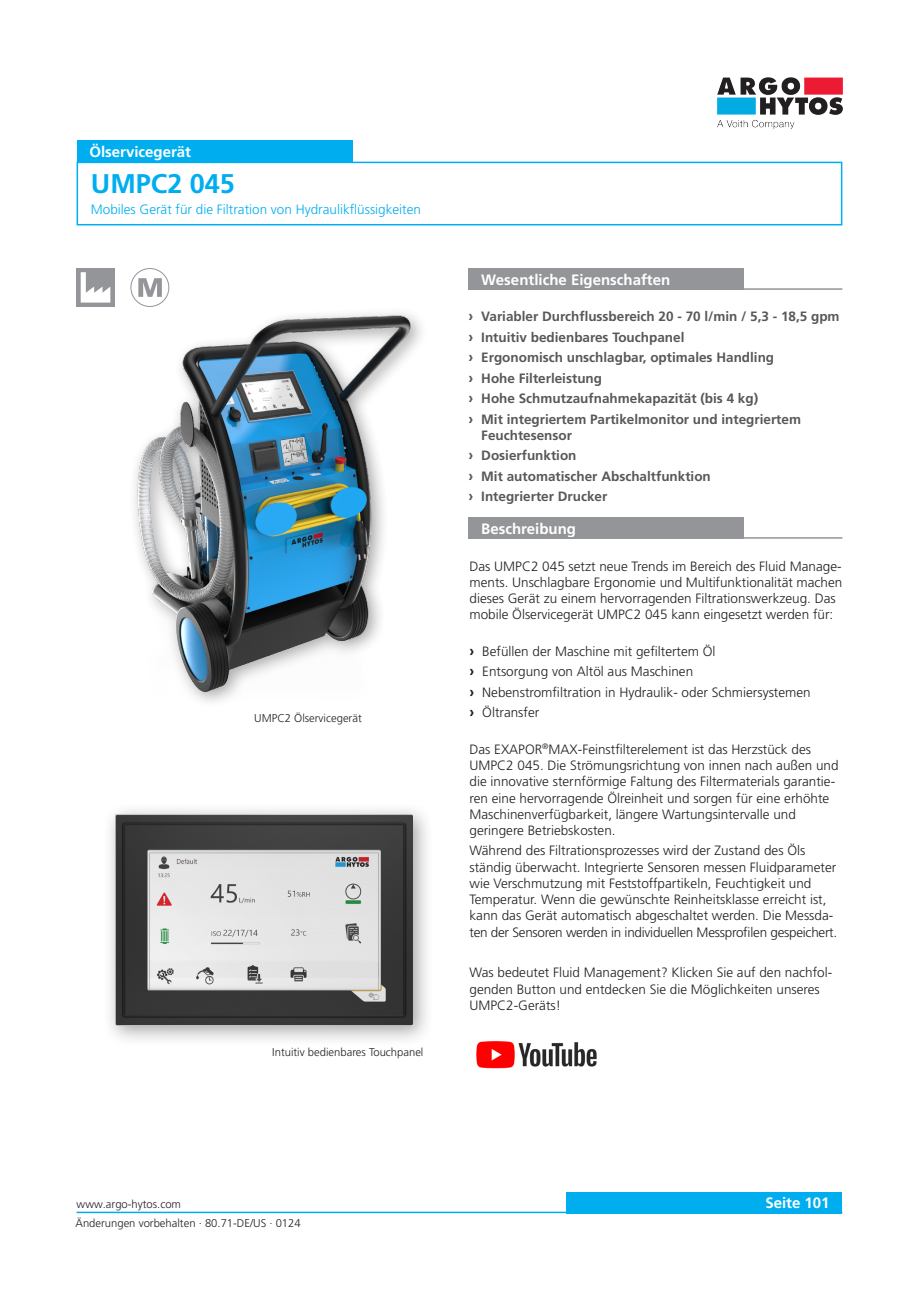
<style>
.page{position:relative;width:919px;height:1289px;background:#fff}
.page>*{position:absolute;margin:0;border:0;box-sizing:border-box;transform-origin:0 0}
.t1{font:700 27px "Frutiger LT Pro";color:#00aeef}
.t2{font:700 15px "Frutiger LT Pro";color:#fff}
.t3{font:300 13.5px/16.2px "Frutiger LT Pro";color:#231f20}
.t4{font:700 13.5px/20.4px "Frutiger LT Pro";color:#57585a}
.t5{font:300 13.5px "Frutiger LT Pro";color:#00aeef}
.t6{font:300 11.25px "Frutiger LT Pro";color:#231f20}
.s1{font-size:15px}
.s2{font-weight:700;font-size:15px}
</style>
<div class="page">
<div style="left:566px;top:1191px;width:276px;height:22px;background:#00aeef"></div>
<hr style="left:77px;top:1211px;width:765px;height:2px;background:#00aeef">
<img style="left:717px;top:77px;width:126px;height:52px">
<div style="left:77px;top:162px;width:765px;height:63px;border:2px solid #00aeef"></div>
<div style="left:77px;top:140px;width:275px;height:22px;background:#00aeef"></div>
<svg style="left:77px;top:268px;width:38px;height:38px"></svg>
<svg style="left:81px;top:272px;width:29px;height:30px"></svg>
<div style="left:130px;top:268px;width:39px;height:39px;border:1px solid #939598;border-radius:50%"></div>
<svg style="left:138px;top:278px;width:24px;height:19px"></svg>
<div style="left:468px;top:517px;width:276px;height:21px;background:#939598"></div>
<hr style="left:468px;top:537px;width:374px;height:1px;background:#939598">
<div style="left:103px;top:802px;width:331px;height:245px;background:#231f20;opacity:.4"></div>
<img style="left:115px;top:814px;width:297px;height:211px">
<div style="left:468px;top:268px;width:276px;height:22px;background:#939598"></div>
<hr style="left:468px;top:288px;width:374px;height:2px;background:#939598">
<img style="left:476px;top:1041px;width:121px;height:28px">
<div style="left:128px;top:306px;width:300px;height:403px;background:#fff"></div>
<img style="left:134px;top:312px;width:287px;height:386px">
<p class="t2" style="left:89px;top:143px;width:103px">Ölservicegerät</p>
<h1 class="t1" style="left:91px;top:168px;width:146px">UMPC2 045</h1>
<p class="t5" style="left:91px;top:201px;width:332px">Mobiles Gerät für die Filtration von Hydraulikflüssigkeiten</p>
<p class="t6" style="left:254px;top:712px;width:109px">UMPC2 Ölservicegerät</p>
<p class="t6" style="left:272px;top:1045px;width:153px">Intuitiv bedienbares Touchpanel</p>
<p class="t2" style="left:481px;top:271px;width:190px">Wesentliche Eigenschaften</p>
<p class="t4" style="left:468px;top:306px;width:372px"><span class="s1">›</span> Variabler Durchflussbereich 20 - 70 l/min / 5,3 - 18,5 gpm <span class="s1">›</span> Intuitiv bedienbares Touchpanel<br><span class="s1">›</span> Ergonomisch unschlagbar, optimales Handling<br><span class="s1">›</span> Hohe Filterleistung<br><span class="s1">›</span> Hohe Schmutzaufnahmekapazität (bis 4 kg)<br><span class="s1">›</span> Mit integriertem Partikelmonitor und integriertem</p>
<p class="t4" style="left:468px;top:425px;width:244px;text-indent:13px">Feuchtesensor<br><span class="s1">›</span> Dosierfunktion<br><span class="s1">›</span> Mit automatischer Abschaltfunktion <span class="s1">›</span> Integrierter Drucker</p>
<p class="t2" style="left:481px;top:519px;width:96px">Beschreibung</p>
<p class="t3" style="left:469px;top:558px;width:374px">Das UMPC2 045 setzt neue Trends im Bereich des Fluid Manage&shy;ments. Unschlagbare Ergonomie und Multifunktionalität machen dieses Gerät zu einem hervorragenden Filtrationswerkzeug. Das mobile Ölservicegerät UMPC2 045 kann eingesetzt werden für:</p>
<p class="t3" style="left:469px;top:641px;width:343px;line-height:20.4px"><span class="s2">›</span> Befüllen der Maschine mit gefiltertem Öl<br><span class="s2">›</span> Entsorgung von Altöl aus Maschinen<br><span class="s2">›</span> Nebenstromfiltration in Hydraulik- oder Schmiersystemen <span class="s2">›</span> Öltransfer</p>
<p class="t3" style="left:469px;top:741px;width:370px">Das EXAPOR<sup>®</sup>MAX-Feinstfilterelement ist das Herzstück des UMPC2 045. Die Strömungsrichtung von innen nach außen und die innovative sternförmige Faltung des Filtermaterials garantie&shy;ren eine hervorragende Ölreinheit und sorgen für eine erhöhte Maschinenverfügbarkeit, längere Wartungsintervalle und geringere Betriebskosten.</p>
<p class="t3" style="left:469px;top:842px;width:369px">Während des Filtrationsprozesses wird der Zustand des Öls ständig überwacht. Integrierte Sensoren messen Fluidparameter wie Verschmutzung mit Feststoffpartikeln, Feuchtigkeit und Temperatur. Wenn die gewünschte Reinheitsklasse erreicht ist, kann das Gerät automatisch abgeschaltet werden. Die Messda&shy;ten der Sensoren werden in individuellen Messprofilen gespeichert.</p>
<p class="t3" style="left:469px;top:964px;width:364px">Was bedeutet Fluid Management? Klicken Sie auf den nachfol&shy;genden Button und entdecken Sie die Möglichkeiten unseres<br>UMPC2-Geräts!</p>
<p class="t6" style="left:77px;top:1197px;width:106px">www.argo-hytos.com</p>
<p class="t2" style="left:765px;top:1194px;width:66px">Seite 101</p>
<p class="t6" style="left:75px;top:1215px;width:227px">Änderungen vorbehalten · 80.71-DE/US · 0124</p>
</div>
